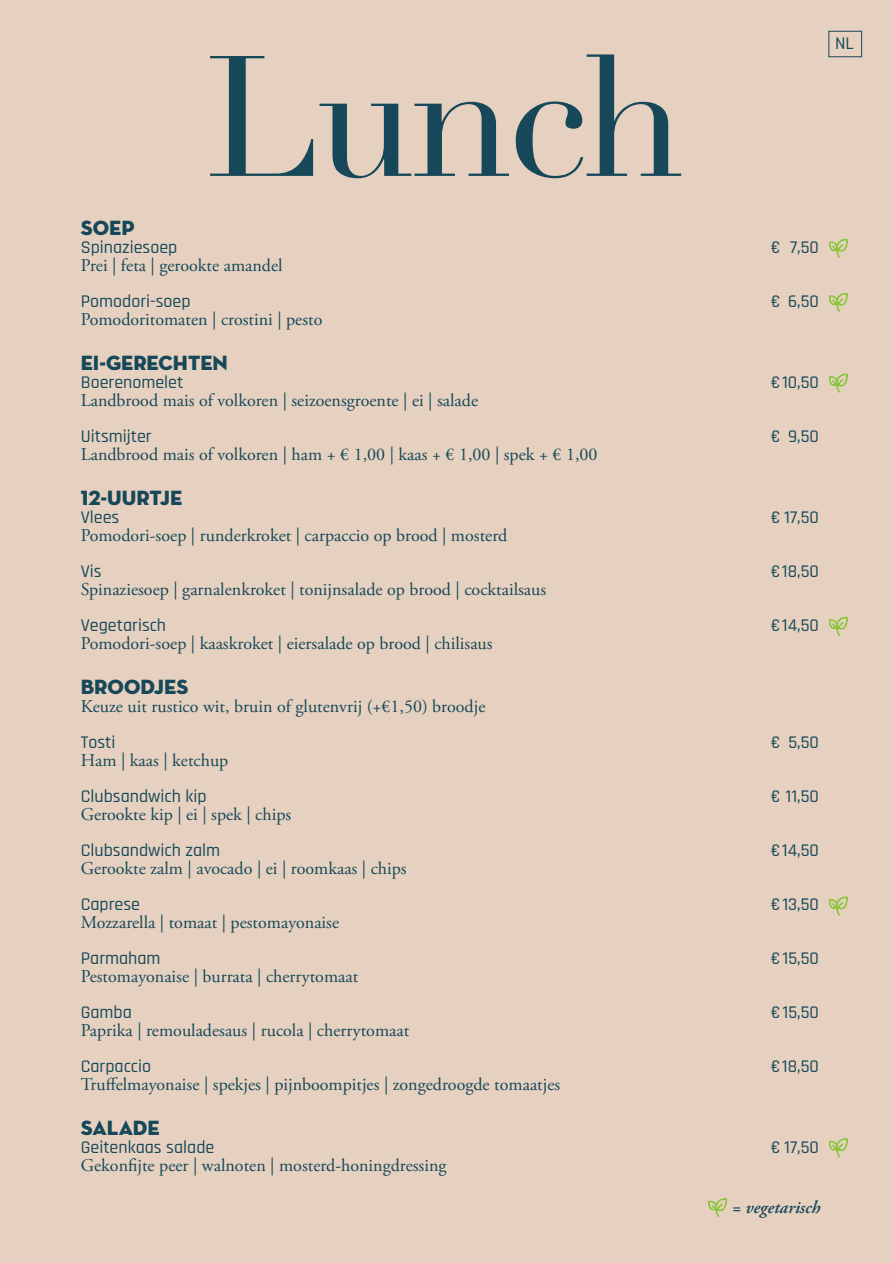
<style>
.page{position:relative;width:893px;height:1263px;background:#e6d1c0}
.page>*{position:absolute;margin:0;border:0;box-sizing:border-box;transform-origin:0 0}
.t1{font:168.45px "Didot";letter-spacing:-.03em;color:#174859}
.body{font:21px "Neutra Disp Titling";color:#174859}
.t2{font:18px "Adobe Garamond Pro";color:#174859}
.t3{font:500 18px "Rajdhani";color:#174859}
.t4{font:italic 600 18px "Adobe Garamond Pro";color:#174859}
</style>
<div class="page">
<div style="left:829px;top:31px;width:33px;height:26px;border:1px solid #174859"></div>
<svg style="left:829px;top:239px;width:19px;height:19px"></svg>
<svg style="left:829px;top:293px;width:19px;height:19px"></svg>
<svg style="left:829px;top:374px;width:19px;height:19px"></svg>
<svg style="left:829px;top:617px;width:19px;height:19px"></svg>
<svg style="left:829px;top:897px;width:19px;height:18px"></svg>
<svg style="left:829px;top:1138px;width:19px;height:19px"></svg>
<svg style="left:708px;top:1198px;width:19px;height:19px"></svg>
<p class="t1" style="left:205px;top:17px;width:482px">Lunch</p>
<p class="t3" style="left:835px;top:33px;width:20px">NL</p>
<p class="body" style="left:81px;top:215px;width:55px">SOEP</p>
<p class="t3" style="left:81px;top:237px;width:98px">Spinaziesoep</p>
<p class="t3" style="left:771px;top:237px;width:50px">€ 7,50</p>
<p class="t2" style="left:81px;top:255px;width:203px">Prei | feta | gerookte amandel</p>
<p class="t3" style="left:81px;top:291px;width:111px">Pomodori-soep</p>
<p class="t3" style="left:771px;top:291px;width:50px">€ 6,50</p>
<p class="t2" style="left:81px;top:309px;width:243px">Pomodoritomaten | crostini | pesto</p>
<p class="body" style="left:81px;top:350px;width:149px">EI-GERECHTEN</p>
<p class="t3" style="left:81px;top:372px;width:104px">Boerenomelet</p>
<p class="t3" style="left:771px;top:372px;width:50px">€10,50</p>
<p class="t2" style="left:81px;top:390px;width:399px">Landbrood mais of volkoren | seizoensgroente | ei | salade</p>
<p class="t3" style="left:81px;top:426px;width:72px">Uitsmijter</p>
<p class="t3" style="left:771px;top:426px;width:50px">€ 9,50</p>
<p class="t2" style="left:81px;top:444px;width:518px">Landbrood mais of volkoren | ham + € 1,00 | kaas + € 1,00 | spek + € 1,00</p>
<p class="body" style="left:81px;top:485px;width:103px">12-UURTJE</p>
<p class="t3" style="left:81px;top:507px;width:40px">Vlees</p>
<p class="t3" style="left:771px;top:507px;width:50px">€ 17,50</p>
<p class="t2" style="left:81px;top:525px;width:428px">Pomodori-soep | runderkroket | carpaccio op brood | mosterd</p>
<p class="t3" style="left:81px;top:561px;width:22px">Vis</p>
<p class="t3" style="left:771px;top:561px;width:50px">€18,50</p>
<p class="t2" style="left:81px;top:579px;width:467px">Spinaziesoep | garnalenkroket | tonijnsalade op brood | cocktailsaus</p>
<p class="t3" style="left:81px;top:615px;width:87px">Vegetarisch</p>
<p class="t3" style="left:771px;top:615px;width:50px">€14,50</p>
<p class="t2" style="left:81px;top:633px;width:413px">Pomodori-soep | kaaskroket | eiersalade op brood | chilisaus</p>
<p class="body" style="left:81px;top:674px;width:109px">BROODJES</p>
<p class="t2" style="left:81px;top:696px;width:406px">Keuze uit rustico wit, bruin of glutenvrij (+€1,50) broodje</p>
<p class="t3" style="left:81px;top:732px;width:36px">Tosti</p>
<p class="t3" style="left:771px;top:732px;width:50px">€ 5,50</p>
<p class="t2" style="left:81px;top:750px;width:149px">Ham | kaas | ketchup</p>
<p class="t3" style="left:81px;top:786px;width:127px">Clubsandwich kip</p>
<p class="t3" style="left:771px;top:786px;width:50px">€ 11,50</p>
<p class="t2" style="left:81px;top:804px;width:212px">Gerookte kip | ei | spek | chips</p>
<p class="t3" style="left:81px;top:840px;width:141px">Clubsandwich zalm</p>
<p class="t3" style="left:771px;top:840px;width:50px">€14,50</p>
<p class="t2" style="left:81px;top:858px;width:327px">Gerookte zalm | avocado | ei | roomkaas | chips</p>
<p class="t3" style="left:81px;top:894px;width:61px">Caprese</p>
<p class="t3" style="left:771px;top:894px;width:50px">€13,50</p>
<p class="t2" style="left:81px;top:912px;width:260px">Mozzarella | tomaat | pestomayonaise</p>
<p class="t3" style="left:81px;top:948px;width:81px">Parmaham</p>
<p class="t3" style="left:771px;top:948px;width:50px">€15,50</p>
<p class="t2" style="left:81px;top:966px;width:279px">Pestomayonaise | burrata | cherrytomaat</p>
<p class="t3" style="left:81px;top:1002px;width:53px">Gamba</p>
<p class="t3" style="left:771px;top:1002px;width:50px">€15,50</p>
<p class="t2" style="left:81px;top:1020px;width:330px">Paprika | remouladesaus | rucola | cherrytomaat</p>
<p class="t3" style="left:81px;top:1056px;width:72px">Carpaccio</p>
<p class="t3" style="left:771px;top:1056px;width:50px">€18,50</p>
<p class="t2" style="left:81px;top:1074px;width:481px">Truffelmayonaise | spekjes | pijnboompitjes | zongedroogde tomaatjes</p>
<p class="body" style="left:81px;top:1115px;width:80px">SALADE</p>
<p class="t3" style="left:81px;top:1137px;width:135px">Geitenkaas salade</p>
<p class="t3" style="left:771px;top:1137px;width:50px">€ 17,50</p>
<p class="t2" style="left:81px;top:1155px;width:367px">Gekonfijte peer | walnoten | mosterd-honingdressing</p>
<p class="t4" style="left:732px;top:1197px;width:90px">= vegetarisch</p>
</div>
